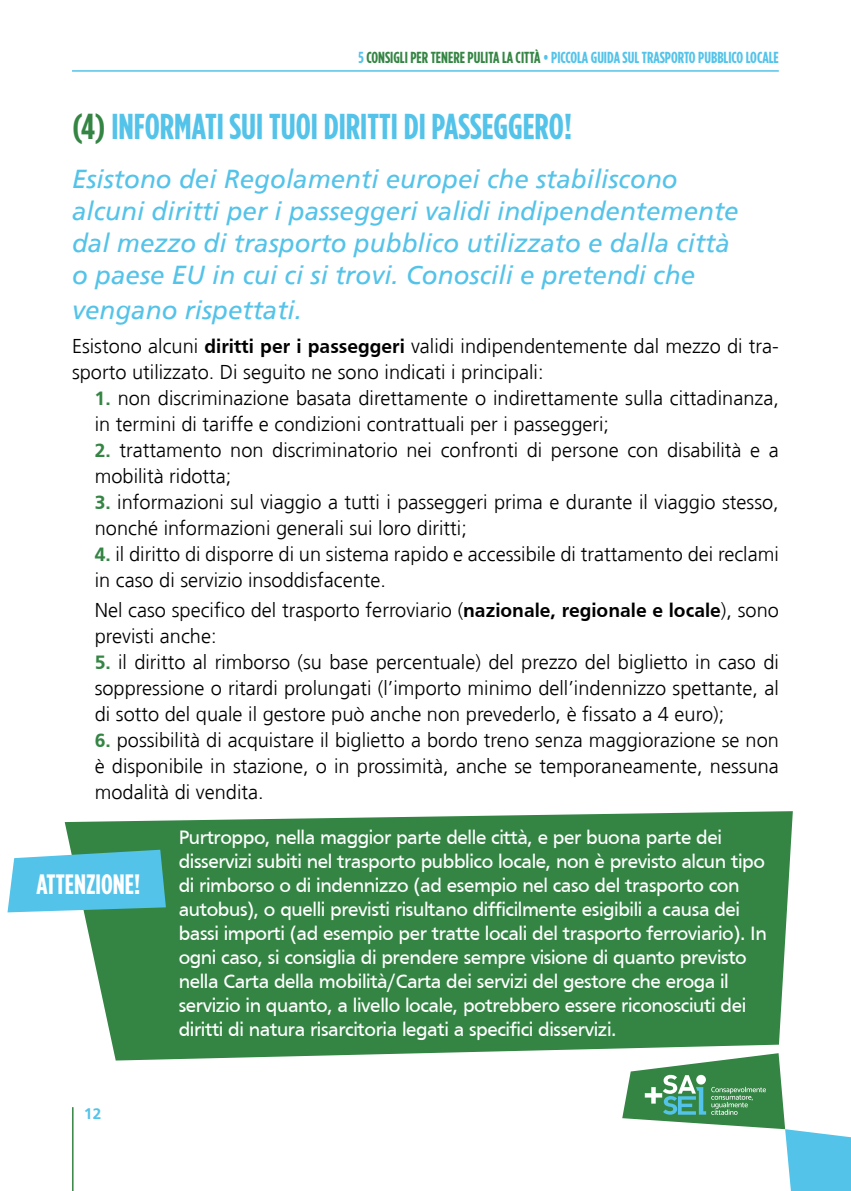
<style>
.page{position:relative;width:851px;height:1191px;background:#fff}
.page>*{position:absolute;margin:0;border:0;box-sizing:border-box;transform-origin:0 0}
.t1{font:700 36px "Gotham Condensed";color:#54c3e9}
.t2{font:700 28px "Gotham Condensed";color:#fff}
.t3{font:italic 26px/32.6px "Frutiger";color:#54c3e9}
.t4{font:300 20px/26px "Frutiger";color:#000}
.t5{font:20px/24px "Frutiger";letter-spacing:-.02em;color:#fff}
.t6{font:700 16px "Gotham Condensed";color:#54c3e9}
.t7{font:700 16px "Frutiger";color:#54c3e9}
.s1{color:#348544}
.s2{font-weight:700}
.s3{font-weight:700;color:#348544}
</style>
<div class="page">
<hr style="left:72px;top:1107px;width:2px;height:84px;background:#348544">
<hr style="left:72px;top:70px;width:706px;height:2px;background:#54c3e9">
<svg style="left:622px;top:1060px;width:228px;height:131px"></svg>
<svg style="left:65px;top:811px;width:727px;height:249px;background:#468f54"></svg>
<svg style="left:7px;top:849px;width:159px;height:63px;background:#5ec2de"></svg>
<p class="t6" style="left:358px;top:48px;width:421px">5 <span class="s1">CONSIGLI PER TENERE PULITA LA CITTÀ</span> • PICCOLA GUIDA SUL TRASPORTO PUBBLICO LOCALE</p>
<h1 class="t1" style="left:72px;top:106px;width:501px"><span class="s1">(4)</span> INFORMATI SUI TUOI DIRITTI DI PASSEGGERO!</h1>
<p class="t3" style="left:72px;top:163px;width:668px">Esistono dei Regolamenti europei che stabiliscono alcuni diritti per i passeggeri validi indipendentemente dal mezzo di trasporto pubblico utilizzato e dalla città o paese EU in cui ci si trovi. Conoscili e pretendi che vengano rispettati.</p>
<p class="t4" style="left:72px;top:334px;width:708px">Esistono alcuni <span class="s2">diritti per i passeggeri</span> validi indipendentemente dal mezzo di tra&shy;sporto utilizzato. Di seguito ne sono indicati i principali:</p>
<p class="t4" style="left:95px;top:386px;width:685px"><span class="s3">1.</span> non discriminazione basata direttamente o indirettamente sulla cittadinanza, in termini di tariffe e condizioni contrattuali per i passeggeri;</p>
<p class="t4" style="left:95px;top:438px;width:685px"><span class="s3">2.</span> trattamento non discriminatorio nei confronti di persone con disabilità e a mobilità ridotta;</p>
<p class="t4" style="left:95px;top:490px;width:685px"><span class="s3">3.</span> informazioni sul viaggio a tutti i passeggeri prima e durante il viaggio stesso, nonché informazioni generali sui loro diritti;</p>
<p class="t4" style="left:95px;top:542px;width:685px"><span class="s3">4.</span> il diritto di disporre di un sistema rapido e accessibile di trattamento dei reclami in caso di servizio insoddisfacente.</p>
<p class="t4" style="left:95px;top:598px;width:685px">Nel caso specifico del trasporto ferroviario (<span class="s2">nazionale, regionale e locale</span>), sono previsti anche:</p>
<p class="t4" style="left:95px;top:650px;width:685px;text-align:justify"><span class="s3">5.</span> il diritto al rimborso (su base percentuale) del prezzo del biglietto in caso di soppressione o ritardi prolungati (l’importo minimo dell’indennizzo spettante, al di sotto del quale il gestore può anche non prevederlo, è fissato a 4 euro);</p>
<p class="t4" style="left:95px;top:728px;width:685px;text-align:justify"><span class="s3">6.</span> possibilità di acquistare il biglietto a bordo treno senza maggiorazione se non è disponibile in stazione, o in prossimità, anche se temporaneamente, nessuna modalità di vendita.</p>
<h2 class="t2" style="left:36px;top:867px;width:105px">ATTENZIONE!</h2>
<p class="t7" style="left:84px;top:1104px;width:19px">12</p>
<p class="t5" style="left:179px;top:825px;width:589px">Purtroppo, nella maggior parte delle città, e per buona parte dei disservizi subiti nel trasporto pubblico locale, non è previsto alcun tipo di rimborso o di indennizzo (ad esempio nel caso del trasporto con autobus), o quelli previsti risultano difficilmente esigibili a causa dei bassi importi (ad esempio per tratte locali del trasporto ferroviario). In ogni caso, si consiglia di prendere sempre visione di quanto previsto nella Carta della mobilità/Carta dei servizi del gestore che eroga il servizio in quanto, a livello locale, potrebbero essere riconosciuti dei diritti di natura risarcitoria legati a specifici disservizi.</p>
</div>
